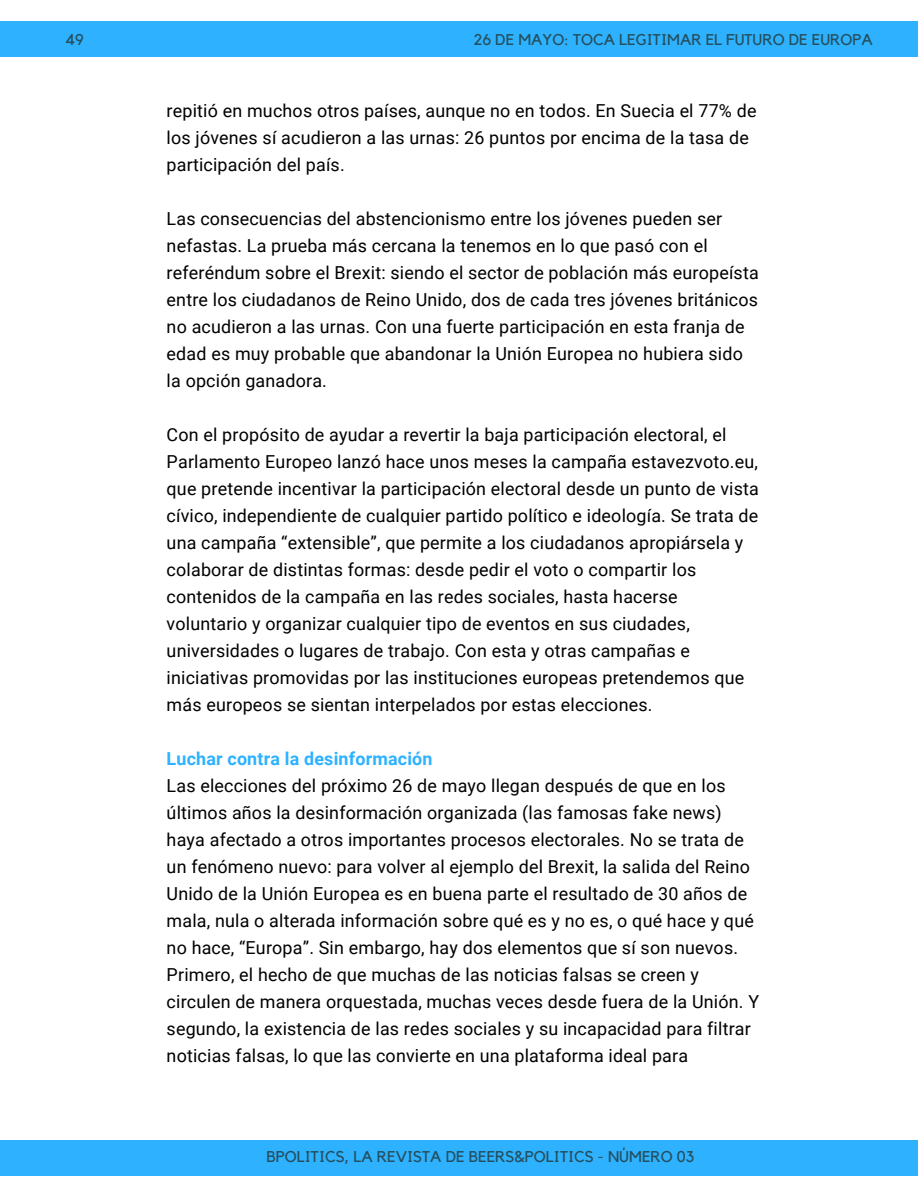
<style>
.page{position:relative;width:918px;height:1188px;background:#fff}
.page>*{position:absolute;margin:0;border:0;box-sizing:border-box;transform-origin:0 0}
.t1{font:17.85px/27px "Roboto";letter-spacing:.01em;color:#000}
.t2{font:700 17.85px "Roboto";letter-spacing:.01em;color:#2eb2ff}
.t3{font:15.6px "Kollektif";color:#254f5e}
</style>
<div class="page">
<div style="left:0;top:21px;width:918px;height:35px;background:#2eb2ff"></div>
<div style="left:0;top:1140px;width:918px;height:35px;background:#2eb2ff"></div>
<p class="t3" style="left:65px;top:33px;width:20px">49</p>
<p class="t3" style="left:474px;top:32px;width:401px">26 DE MAYO: TOCA LEGITIMAR EL FUTURO DE EUROPA</p>
<p class="t1" style="left:167px;top:97px;width:591px">repitió en muchos otros países, aunque no en todos. En Suecia el 77% de los jóvenes sí acudieron a las urnas: 26 puntos por encima de la tasa de participación del país.</p>
<p class="t1" style="left:167px;top:205px;width:594px">Las consecuencias del abstencionismo entre los jóvenes pueden ser nefastas. La prueba más cercana la tenemos en lo que pasó con el referéndum sobre el Brexit: siendo el sector de población más europeísta entre los ciudadanos de Reino Unido, dos de cada tres jóvenes británicos no acudieron a las urnas. Con una fuerte participación en esta franja de edad es muy probable que abandonar la Unión Europea no hubiera sido la opción ganadora.</p>
<p class="t1" style="left:167px;top:421px;width:594px">Con el propósito de ayudar a revertir la baja participación electoral, el Parlamento Europeo lanzó hace unos meses la campaña estavezvoto.eu, que pretende incentivar la participación electoral desde un punto de vista cívico, independiente de cualquier partido político e ideología. Se trata de una campaña “extensible”, que permite a los ciudadanos apropiársela y colaborar de distintas formas: desde pedir el voto o compartir los contenidos de la campaña en las redes sociales, hasta hacerse voluntario y organizar cualquier tipo de eventos en sus ciudades, universidades o lugares de trabajo. Con esta y otras campañas e iniciativas promovidas por las instituciones europeas pretendemos que más europeos se sientan interpelados por estas elecciones.</p>
<p class="t2" style="left:167px;top:748px;width:267px">Luchar contra la desinformación</p>
<p class="t1" style="left:167px;top:772px;width:594px">Las elecciones del próximo 26 de mayo llegan después de que en los últimos años la desinformación organizada (las famosas fake news) haya afectado a otros importantes procesos electorales. No se trata de un fenómeno nuevo: para volver al ejemplo del Brexit, la salida del Reino Unido de la Unión Europea es en buena parte el resultado de 30 años de mala, nula o alterada información sobre qué es y no es, o qué hace y qué no hace, “Europa”. Sin embargo, hay dos elementos que sí son nuevos.<br>Primero, el hecho de que muchas de las noticias falsas se creen y circulen de manera orquestada, muchas veces desde fuera de la Unión. Y segundo, la existencia de las redes sociales y su incapacidad para filtrar noticias falsas, lo que las convierte en una plataforma ideal para</p>
<p class="t3" style="left:267px;top:1149px;width:429px">BPOLITICS, LA REVISTA DE BEERS&amp;POLITICS - NÚMERO 03</p>
</div>
